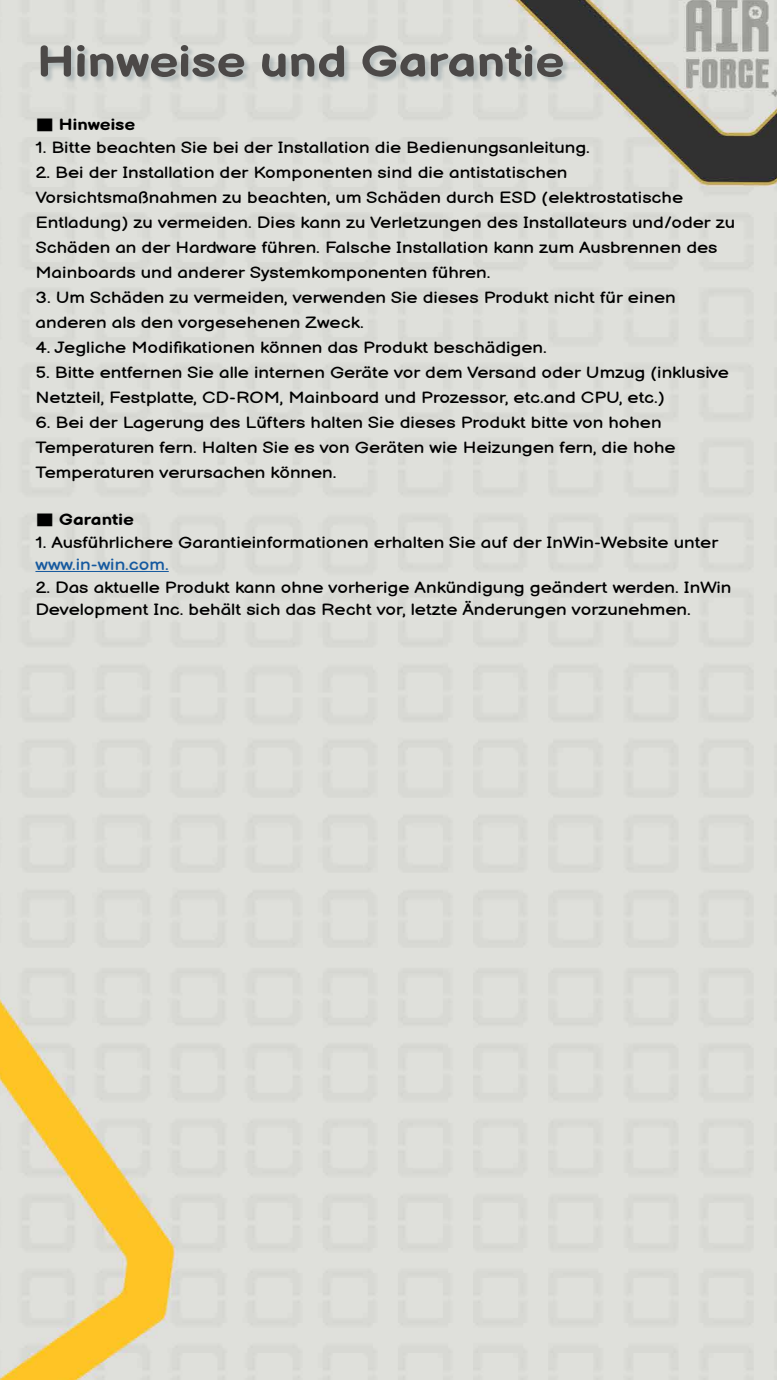
<style>
.page{position:relative;width:777px;height:1380px;background:#fff}
.page>*{position:absolute;margin:0;border:0;box-sizing:border-box;transform-origin:0 0}
.t1{font:700 43.56px "Balsamiq Sans";color:#4c4948;scale:1.18 1}
.t2{font:15.94px/25px "Balsamiq Sans";color:#000;scale:1.18 1}
.t3{font:700 15.94px "Balsamiq Sans";color:#000;scale:1.18 1}
.t4{font:15.94px "Balsamiq Sans";color:#15599f;scale:1.18 1}
.s1{font-family:"Taipei Sans TC Beta"}
</style>
<div class="page">
<img style="left:0;top:0;width:776px;height:1380px">
<hr style="left:35px;top:571px;width:134px;height:1px;background:#15599f">
<div style="left:42px;top:46px;width:528px;height:39px;background:#627a86;opacity:.3"></div>
<h1 class="t1" style="left:37px;top:24px;width:448px">Hinweise und Garantie</h1>
<p class="t3" style="left:35px;top:111px;width:86px"><span class="s1">■</span> Hinweise</p>
<p class="t2" style="left:35px;top:134px;width:471px">1. Bitte beachten Sie bei der Installation die Bedienungsanleitung.</p>
<p class="t2" style="left:35px;top:159px;width:594px">2. Bei der Installation der Komponenten sind die antistatischen Vorsichtsmaßnahmen zu beachten, um Schäden durch ESD (elektrostatische Entladung) zu vermeiden. Dies kann zu Verletzungen des Installateurs und/oder zu Schäden an der Hardware führen. Falsche Installation kann zum Ausbrennen des Mainboards und anderer Systemkomponenten führen.</p>
<p class="t2" style="left:35px;top:284px;width:544px">3. Um Schäden zu vermeiden, verwenden Sie dieses Produkt nicht für einen anderen als den vorgesehenen Zweck.</p>
<p class="t2" style="left:35px;top:334px;width:434px">4. Jegliche Modifikationen können das Produkt beschädigen.</p>
<p class="t2" style="left:35px;top:359px;width:589px">5. Bitte entfernen Sie alle internen Geräte vor dem Versand oder Umzug (inklusive<br>Netzteil, Festplatte, CD-ROM, Mainboard und Prozessor, etc.and CPU, etc.)</p>
<p class="t2" style="left:35px;top:409px;width:543px">6. Bei der Lagerung des Lüfters halten Sie dieses Produkt bitte von hohen<br>Temperaturen fern. Halten Sie es von Geräten wie Heizungen fern, die hohe<br>Temperaturen verursachen können.</p>
<p class="t3" style="left:35px;top:506px;width:85px"><span class="s1">■</span> Garantie</p>
<p class="t2" style="left:35px;top:529px;width:580px">1. Ausführlichere Garantieinformationen erhalten Sie auf der InWin-Website unter</p>
<p class="t4" style="left:35px;top:552px;width:114px">www.in-win.com.</p>
<p class="t2" style="left:35px;top:575px;width:591px;line-height:22.5px">2. Das aktuelle Produkt kann ohne vorherige Ankündigung geändert werden. InWin<br>Development Inc. behält sich das Recht vor, letzte Änderungen vorzunehmen.</p>
</div>
